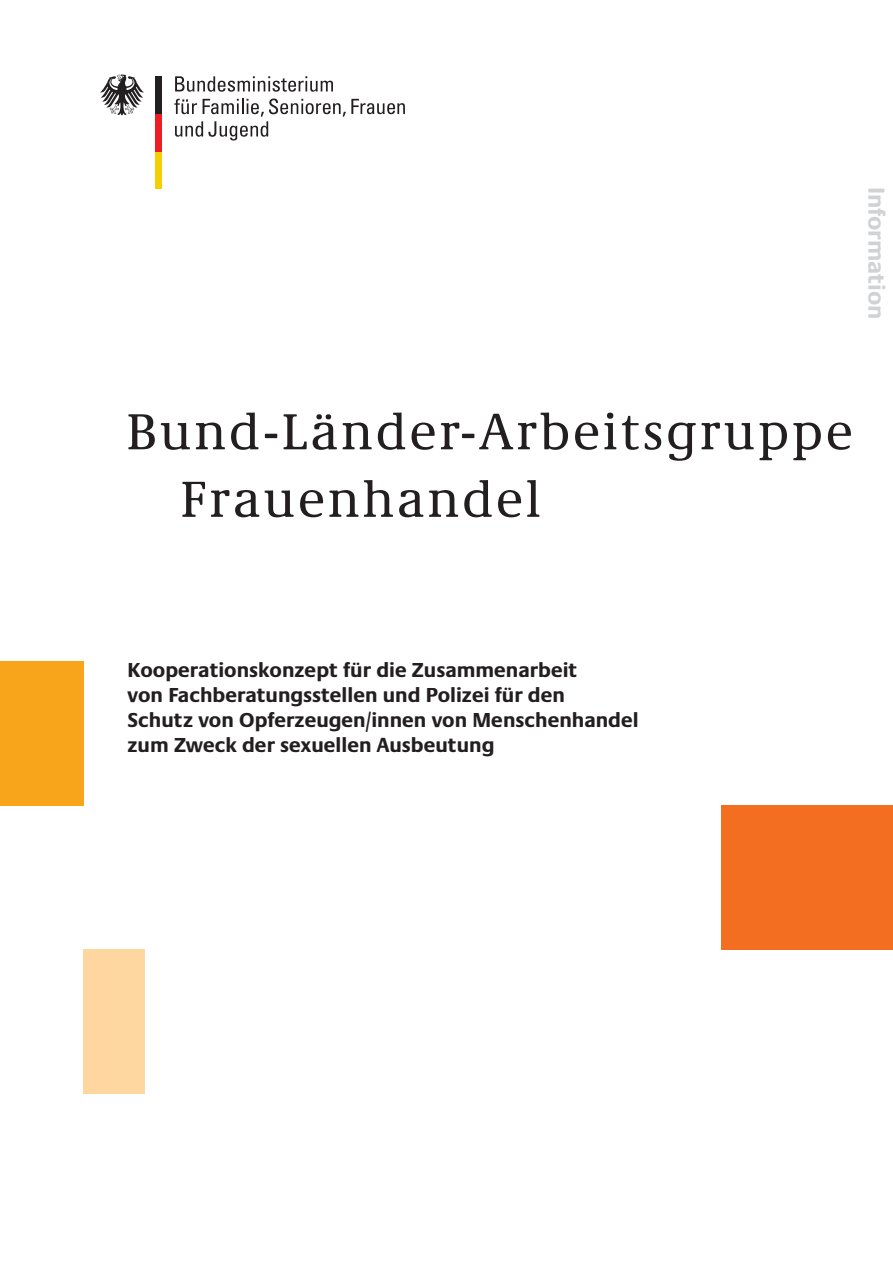
<style>
.page{position:relative;width:893px;height:1263px;background:#fff}
.page>*{position:absolute;margin:0;border:0;box-sizing:border-box;transform-origin:0 0}
.t1{font:52.5px/67.5px "Neue Demos";letter-spacing:.05em;color:#231f20}
.t2{font:700 24px "Neue Praxis";color:#d1d2d4}
.t3{font:700 21px/25.2px "Neue Praxis";color:#231f20}
</style>
<div class="page">
<svg style="left:174px;top:99px;width:231px;height:41px"></svg>
<svg style="left:175px;top:76px;width:158px;height:16px"></svg>
<div style="left:155px;top:151px;width:7px;height:38px;background:#f4cf02"></div>
<div style="left:155px;top:114px;width:7px;height:37px;background:#ee1d23"></div>
<div style="left:155px;top:76px;width:7px;height:38px;background:#231f20"></div>
<svg style="left:100px;top:75px;width:44px;height:40px"></svg>
<div style="left:721px;top:805px;width:172px;height:144px;background:#f36e21"></div>
<div style="left:84px;top:949px;width:61px;height:144px;background:#fed7a0"></div>
<div style="left:0;top:662px;width:84px;height:144px;background:#f9a51b"></div>
<p class="t2" style="left:891px;top:187px;width:135px;rotate:90deg">Information</p>
<h1 class="t1" style="left:180px;top:397px;width:674px;text-indent:-54px">Bund-Länder-Arbeitsgruppe<br>Frauenhandel</h1>
<p class="t3" style="left:128px;top:657px;width:513px">Kooperationskonzept für die Zusammenarbeit<br>von Fachberatungsstellen und Polizei für den<br>Schutz von Opferzeugen/innen von Menschenhandel zum Zweck der sexuellen Ausbeutung</p>
</div>
